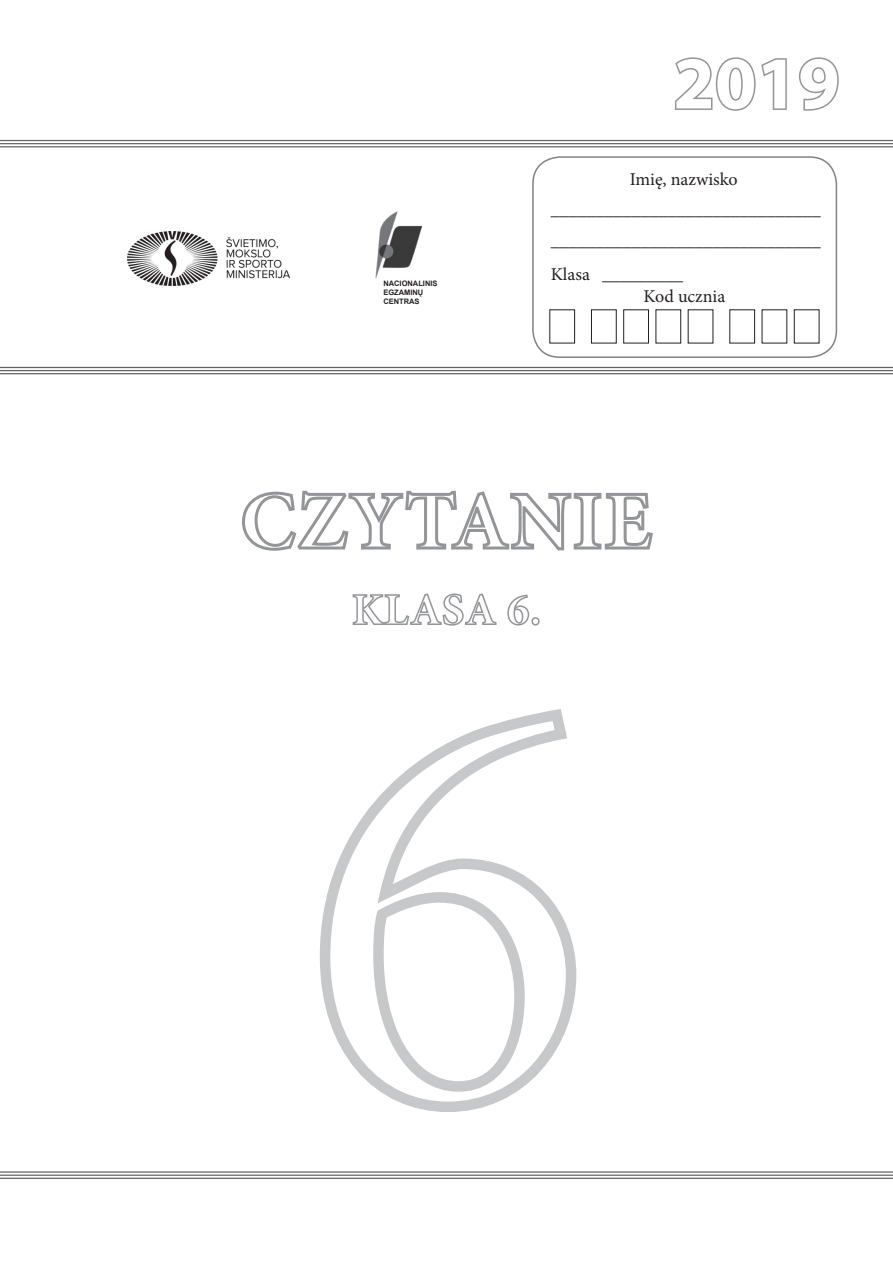
<style>
.page{position:relative;width:893px;height:1263px;background:#fff}
.page>*{position:absolute;margin:0;border:0;box-sizing:border-box;transform-origin:0 0}
.t1{font:700 75px "Myriad Pro";color:#fff}
.t2{font:18px/30.2px "Minion Pro";color:#231f20;text-align:center}
.t3{font:700 7.5px/9px "Arial";color:#231f20}
</style>
<div class="page">
<svg style="left:320px;top:709px;width:257px;height:403px"></svg>
<svg style="left:675px;top:57px;width:112px;height:54px"></svg>
<svg style="left:799px;top:57px;width:40px;height:54px"></svg>
<svg style="left:0;top:139px;width:893px;height:236px"></svg>
<svg style="left:0;top:143px;width:893px;height:228px"></svg>
<svg style="left:0;top:146px;width:893px;height:222px"></svg>
<div style="left:550px;top:310px;width:25px;height:33px;background:#fff"></div>
<div style="left:591px;top:310px;width:25px;height:33px;background:#fff"></div>
<div style="left:591px;top:309px;width:26px;height:34px;border:1px solid #231f20"></div>
<div style="left:624px;top:310px;width:24px;height:33px;background:#fff"></div>
<div style="left:623px;top:309px;width:26px;height:34px;border:1px solid #231f20"></div>
<div style="left:656px;top:310px;width:25px;height:33px;background:#fff"></div>
<div style="left:655px;top:309px;width:26px;height:34px;border:1px solid #231f20"></div>
<div style="left:688px;top:310px;width:25px;height:33px;background:#fff"></div>
<div style="left:730px;top:310px;width:25px;height:33px;background:#fff"></div>
<div style="left:762px;top:310px;width:25px;height:33px;background:#fff"></div>
<div style="left:794px;top:310px;width:25px;height:33px;background:#fff"></div>
<div style="left:794px;top:309px;width:25px;height:34px;border:1px solid #231f20"></div>
<div style="left:532px;top:156px;width:305px;height:202px;border:2px solid #808285;border-radius:27px"></div>
<svg style="left:242px;top:490px;width:411px;height:61px"></svg>
<svg style="left:352px;top:593px;width:145px;height:33px"></svg>
<svg style="left:507px;top:594px;width:23px;height:32px"></svg>
<div style="left:531px;top:617px;width:9px;height:8px;border:2px solid #939598;border-radius:50%"></div>
<svg style="left:0;top:1171px;width:893px;height:2px;background:#9c9c9f"></svg>
<svg style="left:0;top:1174px;width:893px;height:4px"></svg>
<svg style="left:0;top:1178px;width:893px;height:1px"></svg>
<img style="left:376px;top:212px;width:45px;height:66px">
<img style="left:127px;top:232px;width:162px;height:54px">
<p class="t3" style="left:383px;top:279px;width:56px">NACIONALINIS<br>EGZAMINŲ<br>CENTRAS</p>
<h1 class="t1" style="left:673px;top:34px;width:168px">2019</h1>
<p class="t2" style="left:551px;top:165px;width:271px">Imię, nazwisko ______________________________ ______________________________</p>
<p class="t2" style="left:643px;top:263px;width:83px;line-height:21.6px;text-align:left;text-indent:-93px">Klasa _________<br>Kod ucznia</p>
</div>
